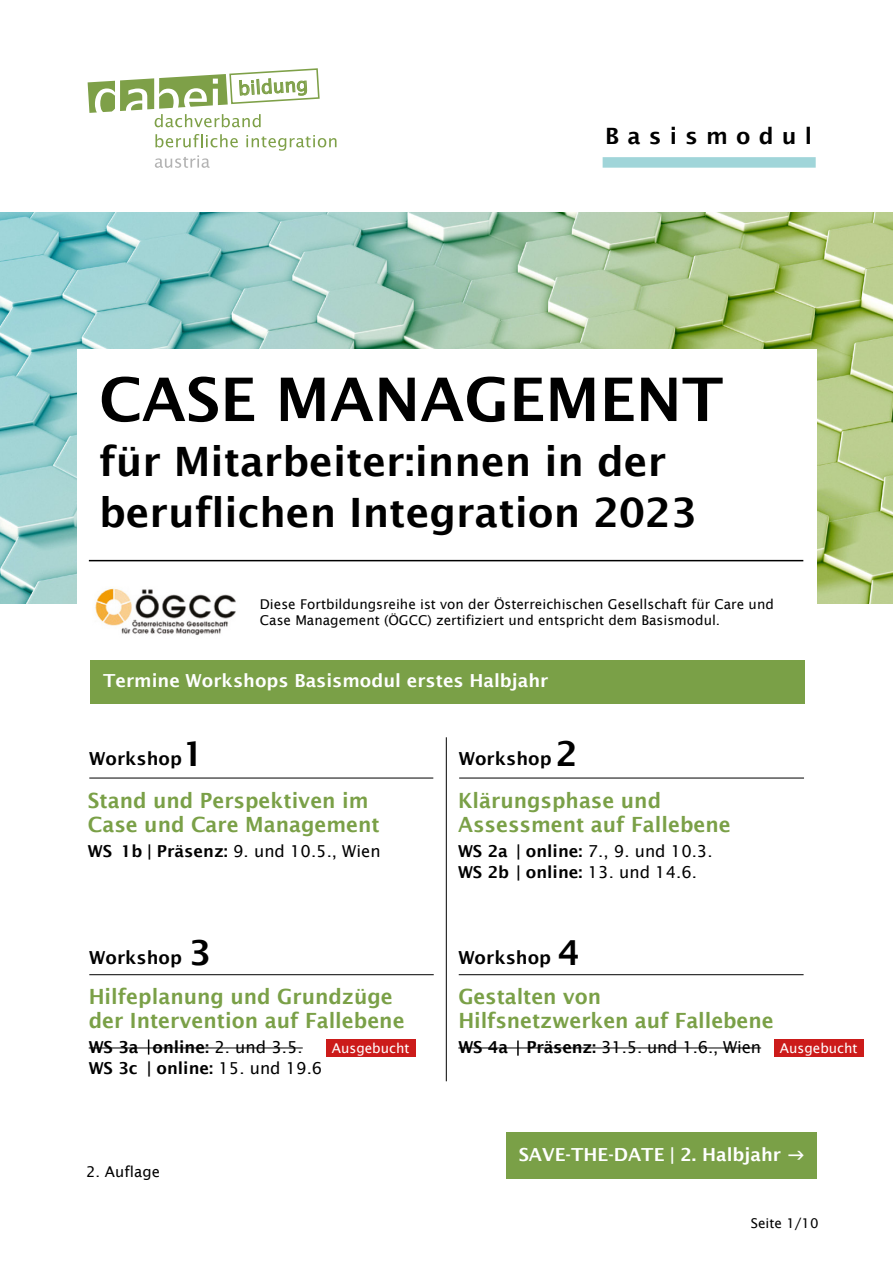
<style>
.page{position:relative;width:893px;height:1263px;background:#fff}
.page>*{position:absolute;margin:0;border:0;box-sizing:border-box;transform-origin:0 0}
.headline_front_page{font:600 60px "Lucida Sans";color:#000}
.headline_front_page-2{font:600 40.5px/51px "Lucida Sans";color:#000}
.main{font:600 34.5px "Lucida Sans";color:#000}
.PT_GROSS{font:600 34.5px "Lucida Sans";color:#000}
.main-2{font:600 22.5px "Lucida Sans";letter-spacing:1.03em;color:#000}
.main-3{font:600 22.5px "Lucida Sans";letter-spacing:.365em;color:#000}
.titelseite_headline{font:600 21px/24px "Lucida Sans";color:#7aa047}
.t1{font:18.9px "Lucida Sans Unicode";color:#7ea048}
.Ü_gross{font:600 18px "Lucida Sans";color:#fff}
.t2{font:600 18px "Lucida Sans";color:#000}
.titelseite_text{font:600 16.5px/21px "Lucida Sans";color:#000}
.titelseite_text-2{font:16.5px "Lucida Sans";letter-spacing:-.005em;color:#000}
.main-4{font:14.85px "Lucida Sans";color:#000}
.t3{font:13.5px/16.5px "Lucida Sans";color:#000}
.main-5{font:13.5px "Lucida Sans";color:#fff}
.s1{font-weight:600}
.s2{font-weight:400}
</style>
<div class="page">
<img style="left:0;top:213px;width:893px;height:391px">
<div style="left:77px;top:349px;width:739px;height:331px;background:#fff"></div>
<hr style="left:89px;top:778px;width:344px;height:1px;background:#000">
<hr style="left:459px;top:778px;width:345px;height:1px;background:#000">
<hr style="left:458px;top:1047px;width:303px;height:1px;background:#000">
<hr style="left:459px;top:974px;width:345px;height:1px;background:#000">
<hr style="left:89px;top:1047px;width:214px;height:1px;background:#000">
<hr style="left:89px;top:974px;width:345px;height:1px;background:#000">
<svg style="left:148px;top:1039px;width:1px;height:15px"></svg>
<img style="left:95px;top:588px;width:141px;height:47px">
<hr style="left:446px;top:737px;width:1px;height:344px;background:#000">
<hr style="left:89px;top:560px;width:714px;height:1px;background:#000">
<svg style="left:155px;top:134px;width:83px;height:13px"></svg>
<svg style="left:246px;top:135px;width:90px;height:16px"></svg>
<svg style="left:155px;top:155px;width:55px;height:13px"></svg>
<svg style="left:88px;top:68px;width:232px;height:59px"></svg>
<svg style="left:517px;top:1040px;width:2px;height:16px"></svg>
<div style="left:603px;top:157px;width:213px;height:11px;background:#a0d5d9"></div>
<div style="left:90px;top:660px;width:715px;height:43px;background:#7aa047"></div>
<div style="left:506px;top:1132px;width:310px;height:46px;background:#7aa047"></div>
<div style="left:326px;top:1039px;width:89px;height:17px;background:#cc1b1a"></div>
<div style="left:774px;top:1039px;width:89px;height:17px;background:#cc1b1a"></div>
<p class="t1" style="left:237px;top:74px;width:71px;rotate:-4deg">bildung</p>
<p class="main-3" style="left:605px;top:123px;width:208px">Basismodul</p>
<p class="headline_front_page" style="left:99px;top:365px;width:626px">CASE MANAGEMENT</p>
<p class="headline_front_page-2" style="left:99px;top:436px;width:599px">für Mitarbeiter:innen in der beruflichen Integration 2023</p>
<p class="main-2" style="left:402px;top:412px;width:344px">Basismodul</p>
<p class="t3" style="left:260px;top:596px;width:515px">Diese Fortbildungsreihe ist von der Österreichischen Gesellschaft für Care und<br>Case Management (ÖGCC) zertifiziert und entspricht dem Basismodul.</p>
<p class="Ü_gross" style="left:103px;top:670px;width:447px">Termine Workshops Basismodul erstes Halbjahr</p>
<p class="main" style="left:556px;top:734px;width:24px">2</p>
<p class="main" style="left:182px;top:734px;width:24px">1</p>
<p class="t2" style="left:89px;top:748px;width:94px">Workshop</p>
<p class="t2" style="left:459px;top:748px;width:94px">Workshop</p>
<p class="titelseite_headline" style="left:88px;top:788px;width:293px">Stand und Perspektiven im<br>Case und Care Management</p>
<p class="titelseite_text-2" style="left:88px;top:841px;width:294px"><span class="s1">WS 1b | Präsenz:</span> 9. und 10.5., Wien</p>
<p class="titelseite_headline" style="left:458px;top:788px;width:274px">Klärungsphase und<br>Assessment auf Fallebene</p>
<p class="titelseite_text" style="left:458px;top:840px;width:256px">WS 2a | online: <span class="s2">7., 9. und 10.3.<br></span>WS 2b | online: <span class="s2">13. und 14.6.</span></p>
<p class="PT_GROSS" style="left:189px;top:932px;width:24px">3</p>
<p class="t2" style="left:89px;top:947px;width:94px">Workshop</p>
<p class="t2" style="left:458px;top:947px;width:94px">Workshop</p>
<p class="main" style="left:558px;top:933px;width:24px">4</p>
<p class="titelseite_headline" style="left:89px;top:985px;width:317px">Hilfeplanung und Grundzüge der Intervention auf Fallebene</p>
<p class="titelseite_text" style="left:89px;top:1037px;width:235px">WS 3a online: <span class="s2">2. und 3.5.<br></span>WS 3c | online: <span class="s2">15. und 19.6</span></p>
<p class="titelseite_headline" style="left:458px;top:985px;width:317px">Gestalten von<br>Hilfsnetzwerken auf Fallebene</p>
<p class="titelseite_text-2" style="left:458px;top:1038px;width:304px"><span class="s1">WS 4a Präsenz:</span> 31.5. und 1.6., Wien</p>
<p class="main-5" style="left:332px;top:1040px;width:79px">Ausgebucht</p>
<p class="main-5" style="left:780px;top:1040px;width:79px">Ausgebucht</p>
<p class="main-4" style="left:86px;top:1163px;width:75px">2. Auflage</p>
<p class="Ü_gross" style="left:519px;top:1145px;width:264px">SAVE-THE-DATE | 2. Halbjahr</p>
<p class="t3" style="left:751px;top:1215px;width:69px">Seite 1/10</p>
</div>
